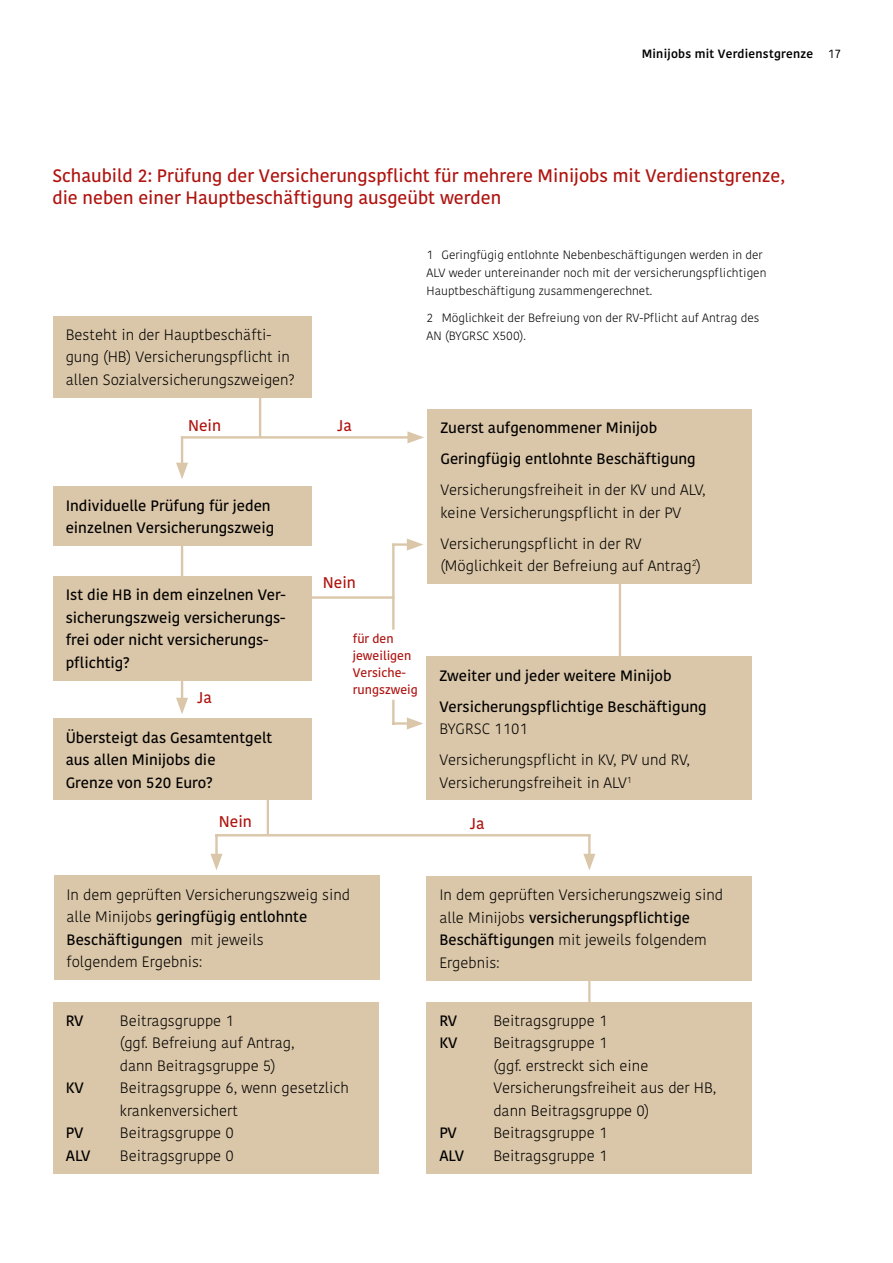
<style>
.page{position:relative;width:893px;height:1263px;background:#fff}
.page>*{position:absolute;margin:0;border:0;box-sizing:border-box;transform-origin:0 0}
.t1{font:500 18px/22.5px "Kohinoor KBS";color:#ae130f}
.t2{font:500 15.45px "Kohinoor KBS";color:#ae130f}
.t3{font:300 15px/22.5px "Kohinoor KBS";color:#000}
.t4{font:500 15px/22.5px "Kohinoor KBS";color:#000}
.t5{font:500 12.45px/17.1px "Kohinoor KBS";color:#ae130f}
.t6{font:300 12px/18px "Kohinoor KBS";color:#000}
.t7{font:600 12px "Kohinoor KBS";letter-spacing:.02em;color:#000}
.s1{font-weight:400}
.s2{font-weight:500}
</style>
<div class="page">
<hr style="left:267px;top:789px;width:2px;height:46px;background:#dac6a8">
<hr style="left:588px;top:954px;width:2px;height:62px;background:#dac6a8">
<hr style="left:619px;top:562px;width:2px;height:109px;background:#dac6a8">
<hr style="left:392px;top:543px;width:3px;height:87px;background:#dac6a8">
<hr style="left:215px;top:834px;width:375px;height:2px;background:#dac6a8">
<hr style="left:215px;top:834px;width:3px;height:23px;background:#dac6a8">
<svg style="left:210px;top:854px;width:13px;height:16px"></svg>
<hr style="left:181px;top:671px;width:2px;height:30px;background:#dac6a8">
<svg style="left:176px;top:698px;width:12px;height:16px"></svg>
<hr style="left:181px;top:436px;width:2px;height:30px;background:#dac6a8">
<svg style="left:176px;top:463px;width:12px;height:16px"></svg>
<hr style="left:181px;top:541px;width:2px;height:43px;background:#dac6a8">
<hr style="left:588px;top:834px;width:3px;height:23px;background:#dac6a8">
<svg style="left:583px;top:854px;width:12px;height:16px"></svg>
<hr style="left:290px;top:596px;width:105px;height:3px;background:#dac6a8">
<hr style="left:392px;top:543px;width:18px;height:3px;background:#dac6a8">
<svg style="left:407px;top:538px;width:16px;height:13px"></svg>
<hr style="left:392px;top:700px;width:3px;height:25px;background:#dac6a8">
<hr style="left:392px;top:722px;width:18px;height:3px;background:#dac6a8">
<svg style="left:407px;top:717px;width:16px;height:12px"></svg>
<hr style="left:181px;top:436px;width:230px;height:3px;background:#dac6a8">
<svg style="left:407px;top:431px;width:17px;height:12px"></svg>
<div style="left:53px;top:316px;width:258px;height:82px;background:#dac6a8"></div>
<div style="left:428px;top:409px;width:324px;height:175px;background:#dac6a8"></div>
<div style="left:427px;top:656px;width:325px;height:144px;background:#dac6a8"></div>
<div style="left:54px;top:876px;width:325px;height:104px;background:#dac6a8"></div>
<div style="left:427px;top:876px;width:325px;height:104px;background:#dac6a8"></div>
<div style="left:53px;top:487px;width:258px;height:59px;background:#dac6a8"></div>
<div style="left:53px;top:576px;width:258px;height:104px;background:#dac6a8"></div>
<div style="left:53px;top:718px;width:258px;height:82px;background:#dac6a8"></div>
<div style="left:53px;top:1002px;width:326px;height:172px;background:#dac6a8"></div>
<div style="left:427px;top:1002px;width:325px;height:172px;background:#dac6a8"></div>
<hr style="left:259px;top:394px;width:2px;height:43px;background:#dac6a8">
<p class="t7" style="left:642px;top:46px;width:201px">Minijobs mit Verdienstgrenze <span class="s1">17</span></p>
<p class="t1" style="left:52px;top:164px;width:734px">Schaubild 2: Prüfung der Versicherungspflicht für mehrere Minijobs mit Verdienstgrenze, die neben einer Hauptbeschäftigung ausgeübt werden</p>
<p class="t3" style="left:66px;top:324px;width:230px">Besteht in der Hauptbeschäfti&shy;gung (HB) Versicherungspf licht in allen Sozialversicherungszweigen?</p>
<p class="t2" style="left:188px;top:416px;width:35px">Nein</p>
<p class="t4" style="left:66px;top:494px;width:210px">Individuelle Prüfung für jeden einzelnen Versicherungszweig</p>
<p class="t4" style="left:66px;top:584px;width:222px">Ist die HB in dem einzelnen Ver&shy;sicherungszweig versicherungs&shy;frei oder nicht versicherungs&shy;pflichtig?</p>
<p class="t2" style="left:197px;top:688px;width:16px">Ja</p>
<p class="t4" style="left:66px;top:726px;width:208px">Übersteigt das Gesamtentgelt aus allen Minijobs die<br>Grenze von 520 Euro?</p>
<p class="t2" style="left:219px;top:812px;width:35px">Nein</p>
<p class="t6" style="left:427px;top:246px;width:341px">1 Geringfügig entlohnte Nebenbeschäftigungen werden in der<br>ALV weder untereinander noch mit der versicherungspf lichtigen<br>Hauptbeschäftigung zusammengerechnet.</p>
<p class="t6" style="left:427px;top:309px;width:334px">2 Möglichkeit der Befreiung von der RV-Pf licht auf Antrag des<br>AN (BYGRSC X500).</p>
<p class="t2" style="left:337px;top:416px;width:16px">Ja</p>
<p class="t2" style="left:323px;top:573px;width:35px">Nein</p>
<p class="t5" style="left:353px;top:630px;width:67px">für den jeweiligen<br>Versiche&shy;rungszweig</p>
<p class="t4" style="left:440px;top:413px;width:257px;line-height:31px">Zuerst aufgenommener Minijob<br>Geringfügig entlohnte Beschäftigung</p>
<p class="t3" style="left:440px;top:479px;width:267px">Versicherungsfreiheit in der KV und ALV, keine Versicherungspf licht in der PV</p>
<p class="t3" style="left:440px;top:532px;width:262px">Versicherungspf licht in der RV (Möglichkeit der Befreiung auf Antrag<sup>2</sup>)</p>
<p class="t4" style="left:439px;top:660px;width:269px;line-height:31px">Zweiter und jeder weitere Minijob<br>Versicherungspf lichtige Beschäftigung</p>
<p class="t3" style="left:439px;top:713px;width:252px;line-height:31px">BYGRSC 1101<br>Versicherungspf licht in KV, PV und RV,</p>
<p class="t3" style="left:439px;top:771px;width:194px">Versicherungsfreiheit in ALV<sup>1</sup></p>
<p class="t2" style="left:470px;top:814px;width:16px">Ja</p>
<p class="t3" style="left:66px;top:883px;width:285px">In dem geprüften Versicherungszweig sind alle Minijobs <span class="s2">geringfügig entlohnte<br>Beschäftigungen</span> mit jeweils<br>folgendem Ergebnis:</p>
<p class="t3" style="left:439px;top:884px;width:285px">In dem geprüften Versicherungszweig sind alle Minijobs <span class="s2">versicherungspf lichtige Beschäftigungen</span> mit jeweils folgendem Ergebnis:</p>
<p class="t4" style="left:66px;top:1010px;width:19px">RV</p>
<p class="t3" style="left:120px;top:1010px;width:176px">Beitragsgruppe 1<br>(ggf. Befreiung auf Antrag, dann Beitragsgruppe 5)</p>
<p class="t4" style="left:66px;top:1077px;width:20px">KV</p>
<p class="t3" style="left:120px;top:1077px;width:231px">Beitragsgruppe 6, wenn gesetzlich krankenversichert</p>
<p class="t4" style="left:66px;top:1122px;width:19px">PV</p>
<p class="t3" style="left:120px;top:1122px;width:116px">Beitragsgruppe 0</p>
<p class="t4" style="left:66px;top:1145px;width:26px">ALV</p>
<p class="t3" style="left:120px;top:1145px;width:116px">Beitragsgruppe 0</p>
<p class="t4" style="left:439px;top:1010px;width:19px">RV</p>
<p class="t3" style="left:493px;top:1010px;width:116px">Beitragsgruppe 1</p>
<p class="t4" style="left:439px;top:1032px;width:20px">KV</p>
<p class="t3" style="left:493px;top:1032px;width:224px">Beitragsgruppe 1<br>(ggf. erstreckt sich eine<br>Versicherungs freiheit aus der HB, dann Beitragsgruppe 0)</p>
<p class="t4" style="left:439px;top:1122px;width:19px">PV</p>
<p class="t3" style="left:493px;top:1122px;width:116px">Beitragsgruppe 1</p>
<p class="t4" style="left:439px;top:1145px;width:26px">ALV</p>
<p class="t3" style="left:493px;top:1145px;width:116px">Beitragsgruppe 1</p>
</div>
